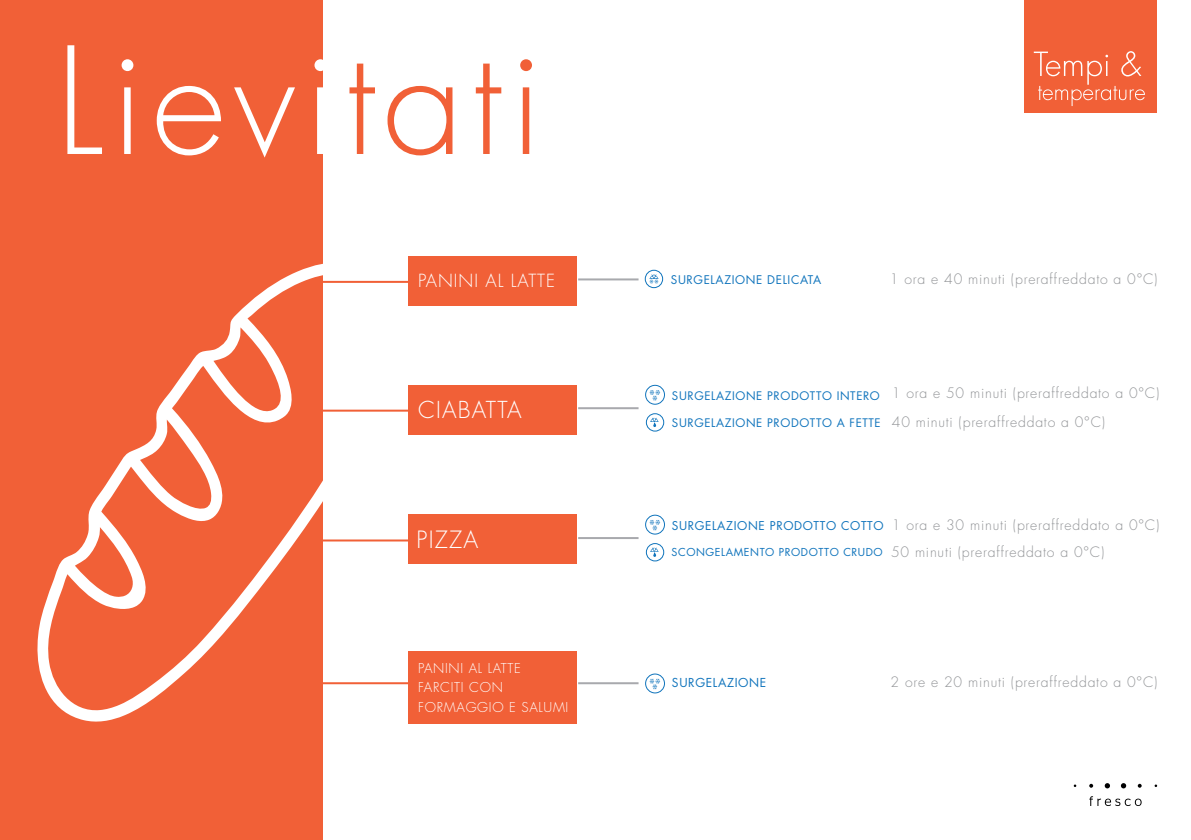
<style>
.page{position:relative;width:1191px;height:840px;background:#fff}
.page>*{position:absolute;margin:0;border:0;box-sizing:border-box;transform-origin:0 0}
.t1{font:300 23.2px "Futura Std";letter-spacing:.055em;color:#fff}
.t2{font:300 22.8px "Futura Std";letter-spacing:.055em;color:#fff}
.t3{font:300 17.6px "Futura Std";letter-spacing:.055em;color:#fff}
.t4{font:300 14px/29px "Futura Std";letter-spacing:.055em;color:#939598}
.t5{font:300 13.2px/19.2px "Futura Std";letter-spacing:.055em;color:#fff}
.t6{font:12px "Futura Std";letter-spacing:.055em;color:#1074bc}
.t7{font:11.8px "Futura Std";letter-spacing:.055em;color:#1074bc}
.t8{font:11.6px "Futura Std";letter-spacing:.055em;color:#1074bc}
.t9{font:11.4px "Futura Std";letter-spacing:.055em;color:#1074bc}
.t10{font:10.6px "Futura Std";letter-spacing:.055em;color:#1074bc}
</style>
<div class="page">
<div style="left:0;top:0;width:322px;height:839px;background:#f16037"></div>
<svg style="left:67px;top:45px;width:35px;height:109px"></svg>
<svg style="left:122px;top:59px;width:11px;height:95px"></svg>
<svg style="left:157px;top:86px;width:64px;height:69px"></svg>
<svg style="left:234px;top:87px;width:61px;height:70px"></svg>
<svg style="left:314px;top:59px;width:9px;height:95px"></svg>
<svg style="left:349px;top:64px;width:26px;height:90px"></svg>
<svg style="left:387px;top:86px;width:65px;height:69px"></svg>
<svg style="left:476px;top:64px;width:25px;height:90px"></svg>
<svg style="left:520px;top:59px;width:12px;height:95px"></svg>
<svg style="left:37px;top:261px;width:363px;height:461px"></svg>
<svg style="left:329px;top:295px;width:50px;height:130px"></svg>
<svg style="left:1089px;top:783px;width:4px;height:4px"></svg>
<svg style="left:1137px;top:783px;width:4px;height:4px"></svg>
<svg style="left:1104px;top:783px;width:6px;height:5px"></svg>
<svg style="left:1120px;top:783px;width:6px;height:5px"></svg>
<svg style="left:1089px;top:796px;width:52px;height:9px"></svg>
<div style="left:408px;top:256px;width:169px;height:49px;background:#f16037"></div>
<hr style="left:321px;top:281px;width:87px;height:2px;background:#f16037">
<hr style="left:578px;top:278px;width:60px;height:2px;background:#a8a9ad">
<div style="left:408px;top:385px;width:169px;height:49px;background:#f16037"></div>
<hr style="left:321px;top:409px;width:87px;height:2px;background:#f16037">
<hr style="left:578px;top:407px;width:60px;height:2px;background:#a8a9ad">
<svg style="left:649px;top:390px;width:11px;height:10px"></svg>
<div style="left:645px;top:384px;width:20px;height:20px;border:1px solid #1074bc;border-radius:50%"></div>
<div style="left:646px;top:413px;width:18px;height:18px;border:1px solid #1074bc;border-radius:50%"></div>
<svg style="left:650px;top:417px;width:8px;height:10px"></svg>
<div style="left:408px;top:514px;width:169px;height:49px;background:#f16037"></div>
<hr style="left:321px;top:539px;width:87px;height:2px;background:#f16037">
<hr style="left:578px;top:536px;width:60px;height:2px;background:#a8a9ad">
<svg style="left:649px;top:520px;width:11px;height:10px"></svg>
<div style="left:645px;top:514px;width:20px;height:20px;border:1px solid #1074bc;border-radius:50%"></div>
<div style="left:646px;top:542px;width:18px;height:19px;border:1px solid #1074bc;border-radius:50%"></div>
<svg style="left:650px;top:547px;width:8px;height:9px"></svg>
<div style="left:408px;top:651px;width:169px;height:72px;background:#f16037"></div>
<hr style="left:321px;top:681px;width:87px;height:2px;background:#f16037">
<hr style="left:578px;top:681px;width:60px;height:2px;background:#a8a9ad">
<svg style="left:649px;top:678px;width:11px;height:10px"></svg>
<div style="left:645px;top:673px;width:20px;height:20px;border:1px solid #1074bc;border-radius:50%"></div>
<div style="left:645px;top:269px;width:18px;height:19px;border:1px solid #1074bc;border-radius:50%"></div>
<svg style="left:649px;top:274px;width:9px;height:9px"></svg>
<div style="left:1024px;top:0;width:133px;height:112px;background:#f16037"></div>
<svg style="left:1033px;top:51px;width:112px;height:55px"></svg>
<p class="t3" style="left:418px;top:270px;width:138px">PANINI AL LATTE</p>
<h2 class="t2" style="left:418px;top:395px;width:105px">CIABATTA</h2>
<h1 class="t1" style="left:416px;top:525px;width:63px">PIZZA</h1>
<p class="t5" style="left:418px;top:658px;width:152px">PANINI AL LATTE<br>FARCITI CON<br>FORMAGGIO E SALUMI</p>
<p class="t8" style="left:671px;top:272px;width:152px">SURGELAZIONE DELICATA</p>
<p class="t4" style="left:890px;top:265px;width:269px">1 ora e 40 minuti (preraffreddato a 0°C)</p>
<p class="t9" style="left:672px;top:388px;width:209px">SURGELAZIONE PRODOTTO INTERO</p>
<p class="t9" style="left:672px;top:415px;width:210px">SURGELAZIONE PRODOTTO A FETTE</p>
<p class="t4" style="left:892px;top:378px;width:269px">1 ora e 50 minuti (preraffreddato a 0°C)<br>40 minuti (preraffreddato a 0°C)</p>
<p class="t7" style="left:672px;top:517px;width:213px">SURGELAZIONE PRODOTTO COTTO</p>
<p class="t10" style="left:671px;top:545px;width:213px">SCONGELAMENTO PRODOTTO CRUDO</p>
<p class="t4" style="left:891px;top:511px;width:270px;line-height:27px">1 ora e 30 minuti (preraffreddato a 0°C)<br>50 minuti (preraffreddato a 0°C)</p>
<p class="t6" style="left:672px;top:674px;width:96px">SURGELAZIONE</p>
<p class="t4" style="left:890px;top:667px;width:268px">2 ore e 20 minuti (preraffreddato a 0°C)</p>
</div>
